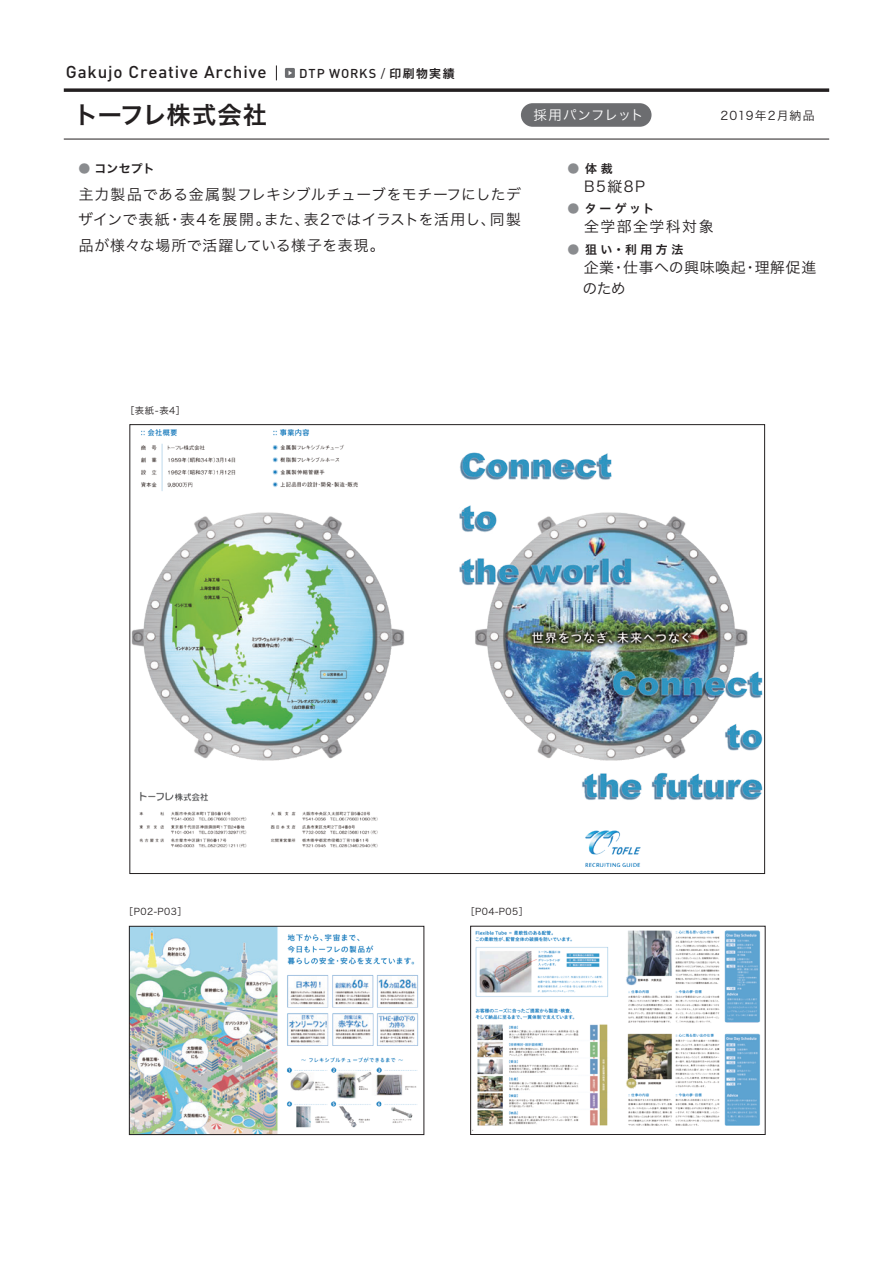
<style>
.page{position:relative;width:893px;height:1263px;background:#fff}
.page>*{position:absolute;margin:0;border:0;box-sizing:border-box;transform-origin:0 0}
.t1{font:24.3px "Hira Kaku Pro W6";color:#231f20}
.t2{font:500 16.95px "DIN Pro";letter-spacing:.05em;color:#231f20}
.t3{font:14.85px/25.5px "Hira Kaku Pro W3";letter-spacing:.05em;color:#231f20;text-align:justify}
.t4{font:14.85px "Hira Kaku Pro W3";letter-spacing:.1em;color:#231f20}
.t5{font:13.5px "Hira Kaku Pro W3";letter-spacing:.015em;color:#fff}
.t6{font:500 12.75px "DIN Pro";letter-spacing:.07em;color:#231f20}
.t7{font:11.85px "Hira Kaku Pro W6";letter-spacing:.24em;color:#231f20}
.t8{font:11.85px "Hira Kaku Pro W3";letter-spacing:.095em;color:#231f20}
.t9{font:9.3px "Hira Kaku Pro W3";letter-spacing:.05em;color:#231f20}
.s1{font-weight:400}
.s2{font-family:"Hira Kaku Pro W6";font-weight:400;font-size:11.85px}
.s3{color:#8a8c8f}
</style>
<div class="page">
<svg style="left:64px;top:88px;width:765px;height:4px;background:#403d3e"></svg>
<hr style="left:64px;top:139px;width:765px;height:1px;background:#231f20">
<svg style="left:276px;top:65px;width:1px;height:15px"></svg>
<svg style="left:285px;top:68px;width:10px;height:10px"></svg>
<div style="left:521px;top:103px;width:130px;height:24px;background:#6c6d70;border-radius:12px"></div>
<img style="left:131px;top:928px;width:288px;height:205px">
<img style="left:475px;top:930px;width:286px;height:196px">
<img style="left:132px;top:430px;width:631px;height:437px">
<div style="left:129px;top:926px;width:295px;height:209px;border:1px solid #231f20"></div>
<div style="left:470px;top:926px;width:295px;height:209px;border:1px solid #231f20"></div>
<p class="t2" style="left:66px;top:60px;width:202px">Gakujo Creative Archive</p>
<p class="t6" style="left:299px;top:65px;width:157px">DTP WORKS <span class="s1">/</span> <span class="s2">印刷物実績</span></p>
<h1 class="t1" style="left:74px;top:93px;width:195px">トーフレ株式会社</h1>
<p class="t7" style="left:79px;top:158px;width:78px"><span class="s3">●</span> コンセプト</p>
<p class="t3" style="left:78px;top:180px;width:444px">主力製品である金属製フレキシブルチューブをモチーフにしたデザインで表紙・表4を展開。また、表2ではイラストを活用し、同製品が様々な場所で活躍している様子を表現。</p>
<p class="t5" style="left:533px;top:103px;width:112px">採用パンフレット</p>
<p class="t8" style="left:720px;top:105px;width:96px">2019年2月納品</p>
<p class="t7" style="left:568px;top:158px;width:47px"><span class="s3">●</span>体裁</p>
<p class="t3" style="left:584px;top:172px;width:62px">B5縦8P</p>
<p class="t7" style="left:568px;top:198px;width:88px"><span class="s3">●</span> ターゲット</p>
<p class="t4" style="left:584px;top:213px;width:131px">全学部全学科対象</p>
<p class="t7" style="left:568px;top:238px;width:117px"><span class="s3">●</span> 狙い・利用方法</p>
<p class="t3" style="left:568px;top:255px;width:250px;line-height:21.3px;text-indent:16px">企業・仕事への興味喚起・理解促進　のため</p>
<p class="t9" style="left:125px;top:402px;width:62px">［表紙-表4］</p>
<p class="t9" style="left:124px;top:903px;width:64px">［P02-P03］</p>
<p class="t9" style="left:465px;top:903px;width:64px">［P04-P05］</p>
</div>
